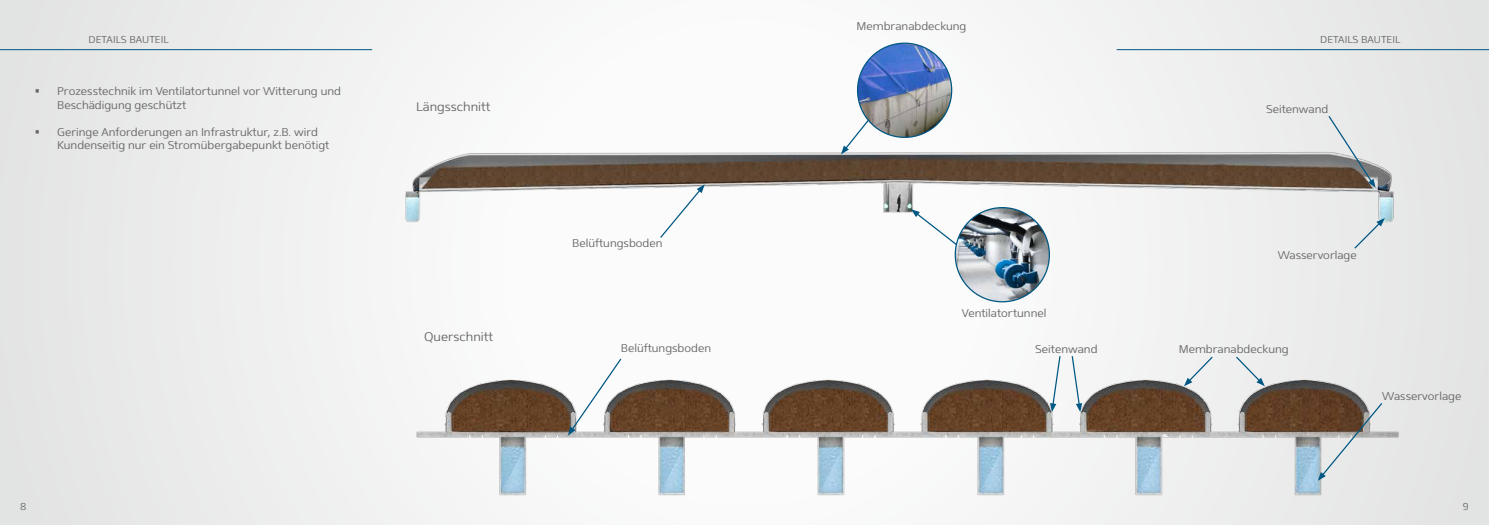
<style>
.page{position:relative;width:1489px;height:525px;background:#fff}
.page>*{position:absolute;margin:0;border:0;box-sizing:border-box;transform-origin:0 0}
.t1{font:300 12.5px "Mentone";color:#686867}
.t2{font:300 11.25px/13.5px "Mentone";color:#686867}
.t3{font:300 10px "Mentone";color:#686867}
</style>
<div class="page">
<div style="left:0;top:0;width:1488px;height:524px;background:#eaeaea"></div>
<img style="left:378px;top:0;width:1044px;height:407px">
<img style="left:398px;top:170px;width:1015px;height:354px">
<hr style="left:0;top:49px;width:372px;height:1px;background:#005783">
<hr style="left:1116px;top:49px;width:372px;height:1px;background:#005783">
<svg style="left:911px;top:209px;width:48px;height:38px;background:#edf2f4"></svg>
<svg style="left:659px;top:184px;width:45px;height:55px;background:#ecf0f2"></svg>
<svg style="left:840px;top:118px;width:30px;height:36px"></svg>
<svg style="left:1327px;top:114px;width:48px;height:74px"></svg>
<svg style="left:1352px;top:218px;width:32px;height:32px"></svg>
<svg style="left:568px;top:357px;width:54px;height:78px;background:#d7d7d6"></svg>
<svg style="left:1317px;top:401px;width:66px;height:79px"></svg>
<svg style="left:1070px;top:354px;width:12px;height:58px"></svg>
<svg style="left:1049px;top:354px;width:12px;height:58px"></svg>
<svg style="left:1183px;top:355px;width:30px;height:31px"></svg>
<svg style="left:1234px;top:355px;width:30px;height:31px"></svg>
<img style="left:955px;top:207px;width:94px;height:94px;border-radius:47px">
<img style="left:857px;top:43px;width:94px;height:94px;border-radius:47px">
<p class="t2" style="left:856px;top:19px;width:111px">Membranabdeckung</p>
<p class="t3" style="left:89px;top:34px;width:82px">DETAILS BAUTEIL</p>
<p class="t3" style="left:1320px;top:34px;width:82px">DETAILS BAUTEIL</p>
<p class="t2" style="left:57px;top:84px;width:285px">Prozesstechnik im Ventilatortunnel vor Witterung und<br>Beschädigung geschützt</p>
<p class="t2" style="left:57px;top:125px;width:274px">Geringe Anforderungen an Infrastruktur, z.B. wird<br>Kundenseitig nur ein Stromübergabepunkt benötigt</p>
<p class="t1" style="left:416px;top:99px;width:76px">Längsschnitt</p>
<p class="t1" style="left:424px;top:329px;width:70px">Querschnitt</p>
<p class="t2" style="left:572px;top:236px;width:92px">Belüftungsboden</p>
<p class="t2" style="left:620px;top:341px;width:92px">Belüftungsboden</p>
<p class="t2" style="left:961px;top:306px;width:86px">Ventilatortunnel</p>
<p class="t2" style="left:1035px;top:342px;width:64px">Seitenwand</p>
<p class="t2" style="left:1265px;top:102px;width:64px">Seitenwand</p>
<p class="t2" style="left:1277px;top:248px;width:81px">Wasservorlage</p>
<p class="t2" style="left:1178px;top:342px;width:111px">Membranabdeckung</p>
<p class="t2" style="left:1382px;top:389px;width:81px">Wasservorlage</p>
<p class="t3" style="left:20px;top:500px;width:8px">8</p>
<p class="t3" style="left:1462px;top:500px;width:7px">9</p>
</div>
